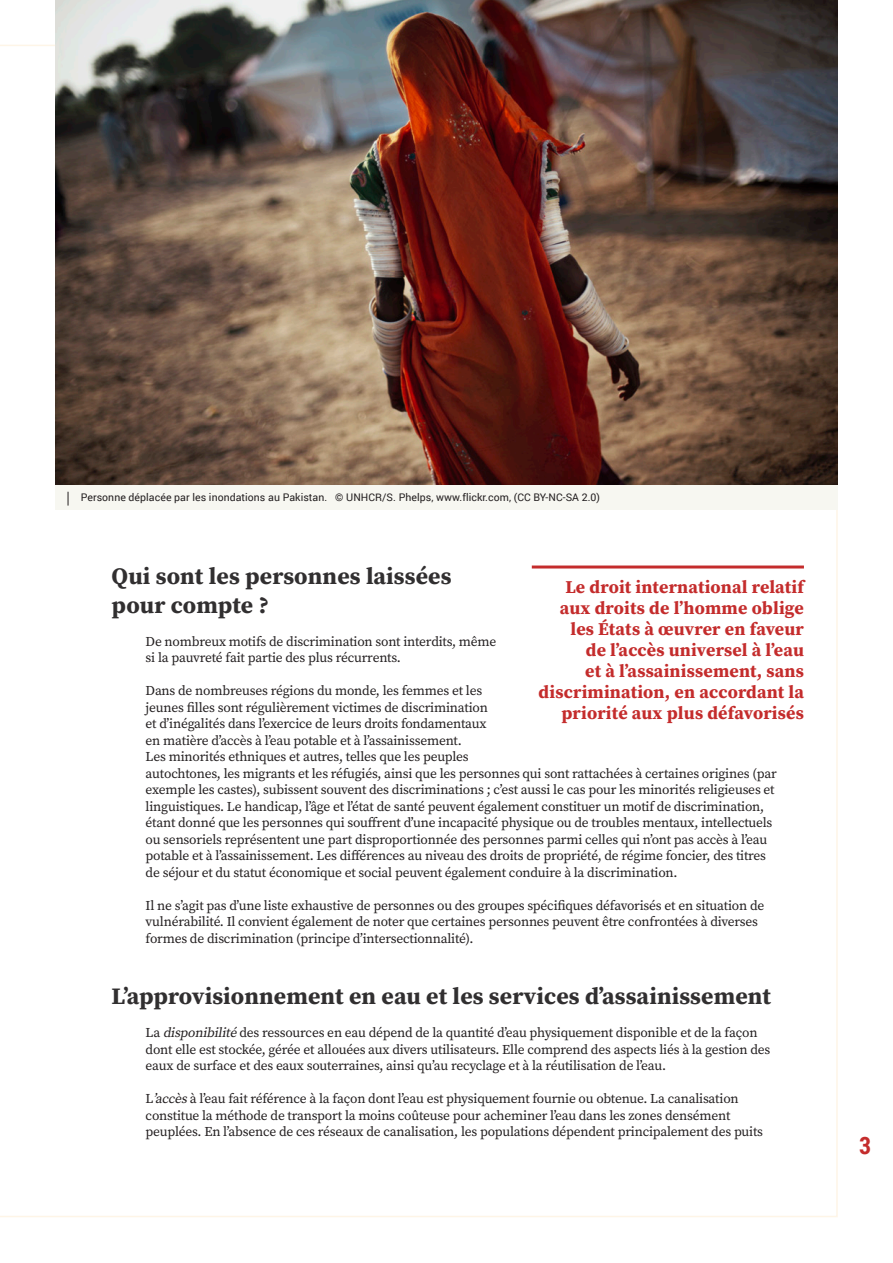
<style>
.page{position:relative;width:893px;height:1263px;background:#fff}
.page>*{position:absolute;margin:0;border:0;box-sizing:border-box;transform-origin:0 0}
.t1{font:700 24px "Roboto Condensed";color:#c42c2c}
.Para_TITLE{font:700 23.55px/28.5px "Source Serif Pro";letter-spacing:.005em;color:#312f30}
.BLURB_right{font:700 18px/21px "Source Serif Pro";letter-spacing:.01em;color:#c42c2c;text-align:right}
.Body{font:13.5px/16.5px "Source Serif Pro";letter-spacing:-.015em;color:#231f20}
.Picture_Source{font:10.5px "Roboto";letter-spacing:.005em;color:#231f20}
.s1{font-style:italic}
</style>
<div class="page">
<div style="left:55px;top:484px;width:783px;height:26px;background:#f7f7f1"></div>
<svg style="left:68px;top:492px;width:1px;height:14px"></svg>
<img style="left:55px;top:0;width:783px;height:484px">
<hr style="left:532px;top:565px;width:272px;height:3px;background:#c42c2c">
<p class="Picture_Source" style="left:81px;top:490px;width:521px">Personne déplacée par les inondations au Pakistan. © UNHCR/S. Phelps, www.flickr.com, (CC BY-NC-SA 2.0)</p>
<p class="Para_TITLE" style="left:112px;top:562px;width:341px">Qui sont les personnes laissées pour compte ?</p>
<p class="Body" style="left:146px;top:633px;width:352px">De nombreux motifs de discrimination sont interdits, même si la pauvreté fait partie des plus récurrents.</p>
<p class="Body" style="left:146px;top:683px;width:633px">Dans de nombreuses régions du monde, les femmes et les<br>jeunes filles sont régulièrement victimes de discrimination<br>et d’inégalités dans l’exercice de leurs droits fondamentaux<br>en matière d’accès à l’eau potable et à l’assainissement.<br>Les minorités ethniques et autres, telles que les peuples<br>autochtones, les migrants et les réfugiés, ainsi que les personnes qui sont rattachées à certaines origines (par exemple les castes), subissent souvent des discriminations ; c’est aussi le cas pour les minorités religieuses et linguistiques. Le handicap, l’âge et l’état de santé peuvent également constituer un motif de discrimination, étant donné que les personnes qui souffrent d’une incapacité physique ou de troubles mentaux, intellectuels ou sensoriels représentent une part disproportionnée des personnes parmi celles qui n’ont pas accès à l’eau potable et à l’assainissement. Les différences au niveau des droits de propriété, de régime foncier, des titres de séjour et du statut économique et social peuvent également conduire à la discrimination.</p>
<p class="Body" style="left:146px;top:897px;width:620px">Il ne s’agit pas d’une liste exhaustive de personnes ou des groupes spécifiques défavorisés et en situation de vulnérabilité. Il convient également de noter que certaines personnes peuvent être confrontées à diverses formes de discrimination (principe d’intersectionnalité).</p>
<p class="BLURB_right" style="left:539px;top:576px;width:267px">Le droit international relatif aux droits de l’homme oblige les États à œuvrer en faveur<br>de l’accès universel à l’eau<br>et à l’assainissement, sans discrimination, en accordant la priorité aux plus défavorisés</p>
<p class="Para_TITLE" style="left:112px;top:982px;width:661px">L’approvisionnement en eau et les services d’assainissement</p>
<p class="Body" style="left:146px;top:1025px;width:626px">La <span class="s1">disponibilité</span> des ressources en eau dépend de la quantité d’eau physiquement disponible et de la façon dont elle est stockée, gérée et allouées aux divers utilisateurs. Elle comprend des aspects liés à la gestion des eaux de surface et des eaux souterraines, ainsi qu’au recyclage et à la réutilisation de l’eau.</p>
<p class="Body" style="left:146px;top:1091px;width:619px">L<span class="s1">’accès</span>à l’eau fait référence à la façon dont l’eau est physiquement fournie ou obtenue. La canalisation constitue la méthode de transport la moins coûteuse pour acheminer l’eau dans les zones densément peuplées. En l’absence de ces réseaux de canalisation, les populations dépendent principalement des puits</p>
<h1 class="t1" style="left:859px;top:1129px;width:14px">3</h1>
</div>
